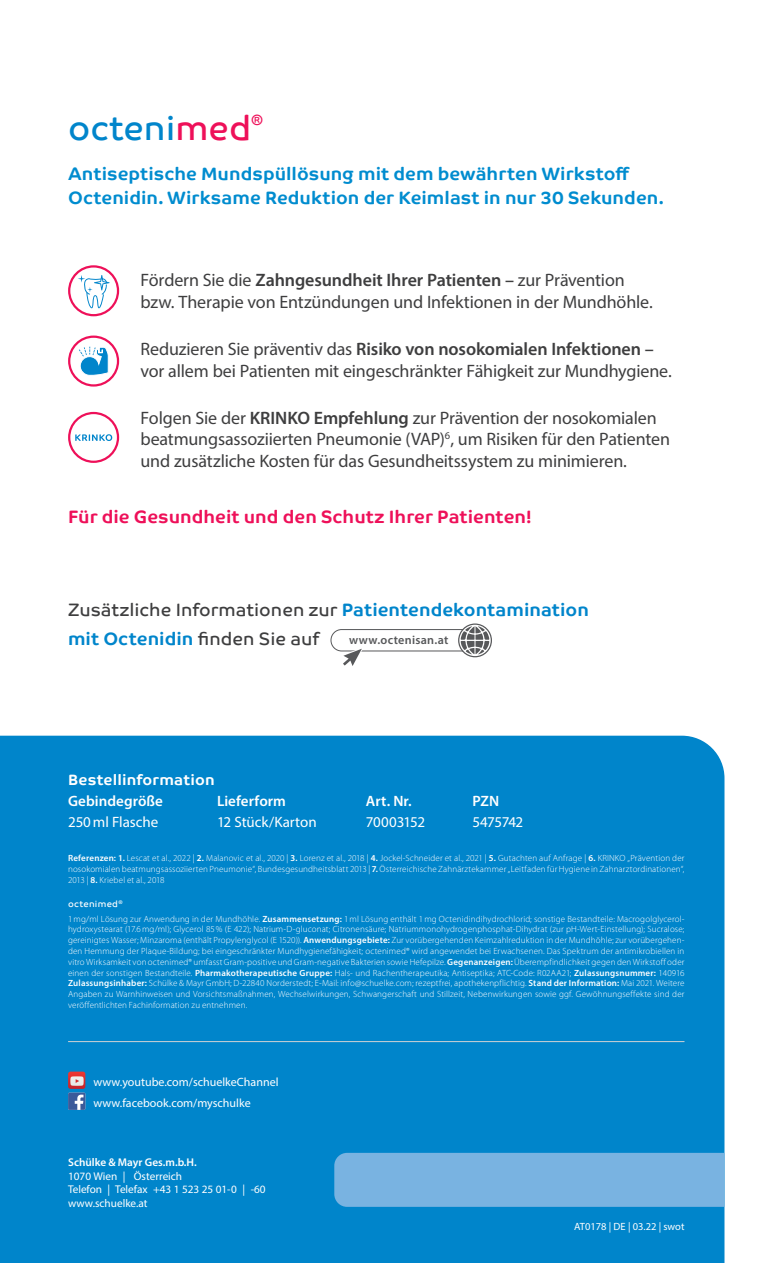
<style>
.page{position:relative;width:766px;height:1263px;background:#fff}
.page>*{position:absolute;margin:0;border:0;box-sizing:border-box;transform-origin:0 0}
.t1{font:34.5px "Co Text";color:#0085cb}
.t2{font:18px/21.6px "Myriad Pro";letter-spacing:-.01em;color:#3e3e3f}
.t3{font:700 18px/24px "Co Text";color:#008ccf}
.t4{font:18px/28.5px "Co Text";color:#3e3e3f}
.t5{font:700 18px "Co Text";color:#ee1059}
.t6{font:600 15px "Myriad Pro";letter-spacing:.005em;color:#fff}
.t7{font:15px "Myriad Pro";letter-spacing:-.005em;color:#fff}
.t8{font:700 15px "Co Text";letter-spacing:.01em;color:#fff}
.t9{font:15px "Myriad Pro";letter-spacing:-.025em;color:#fff}
.t10{font:15px "Myriad Pro";letter-spacing:-.035em;color:#fff}
.t11{font:14.85px "Co Text";color:#ee1059}
.t12{font:600 12.15px "Myriad Pro";letter-spacing:.025em;color:#57585a}
.t13{font:12px/21px "Myriad Pro";color:#fff}
.t14{font:11.25px/13.5px "Myriad Pro";letter-spacing:-.005em;color:#fff}
.t15{font:600 11.25px "Myriad Pro";color:#fff}
.t16{font:10.5px "Myriad Pro";color:#fff}
.t17{font:300 9px/10.8px "Myriad Pro";letter-spacing:.015em;color:#fff;text-align:justify}
.t18{font:9px "Co Text";letter-spacing:.03em;color:#fff}
.s1{color:#ee1059}
.s2{font-weight:600}
.s3{font-weight:700;color:#0085cb}
</style>
<div class="page">
<div style="left:0;top:736px;width:724px;height:527px;background:#0085cb"></div>
<hr style="left:68px;top:1041px;width:616px;height:1px;background:#d1d2d4">
<img style="left:68px;top:1071px;width:17px;height:18px">
<svg style="left:68px;top:1092px;width:17px;height:18px"></svg>
<div style="left:334px;top:1153px;width:390px;height:54px;background:#79b3e1"></div>
<img style="left:0;top:735px;width:1px;height:46px">
<img style="left:0;top:781px;width:1px;height:271px">
<div style="left:68px;top:412px;width:51px;height:51px;border:2px solid #ee1059;border-radius:50%"></div>
<svg style="left:75px;top:434px;width:37px;height:7px"></svg>
<div style="left:68px;top:265px;width:51px;height:51px;border:2px solid #ee1059;border-radius:50%"></div>
<svg style="left:78px;top:275px;width:31px;height:33px"></svg>
<div style="left:68px;top:336px;width:51px;height:51px;border:2px solid #ee1059;border-radius:50%"></div>
<svg style="left:79px;top:346px;width:29px;height:30px"></svg>
<svg style="left:330px;top:623px;width:162px;height:43px"></svg>
<h1 class="t1" style="left:68px;top:108px;width:184px">octeni<span class="s1">med</span></h1>
<h3 class="t11" style="left:251px;top:111px;width:14px">®</h3>
<h2 class="t3" style="left:68px;top:161px;width:597px">Antiseptische Mundspüllösung mit dem bewährten Wirkstoff<br>Octenidin. Wirksame Reduktion der Keimlast in nur 30 Sekunden.</h2>
<h2 class="t2" style="left:140px;top:269px;width:513px">Fördern Sie die <span class="s2">Zahngesundheit Ihrer Patienten –</span> zur Prävention bzw. Therapie von Entzündungen und Infektionen in der Mundhöhle.</h2>
<h2 class="t2" style="left:140px;top:338px;width:532px">Reduzieren Sie präventiv das <span class="s2">Risiko von nosokomialen Infektionen – </span>vor allem bei Patienten mit eingeschränkter Fähigkeit zur Mundhygiene.</h2>
<h2 class="t2" style="left:140px;top:407px;width:531px">Folgen Sie der <span class="s2">KRINKO Empfehlung</span> zur Prävention der nosokomialen beatmungsassoziierten Pneumonie (VAP)<sup>6</sup>, um Risiken für den Patienten und zusätzliche Kosten für das Gesundheitssystem zu minimieren.</h2>
<h2 class="t5" style="left:68px;top:506px;width:464px">Für die Gesundheit und den Schutz Ihrer Patienten!</h2>
<h2 class="t4" style="left:68px;top:596px;width:522px">Zusätzliche Informationen zur <span class="s3">Patientendekontamination mit Octenidin</span> finden Sie auf</h2>
<h3 class="t12" style="left:349px;top:632px;width:101px">www.octenisan.at</h3>
<h3 class="t8" style="left:68px;top:771px;width:148px">Bestellinformation</h3>
<h3 class="t6" style="left:68px;top:791px;width:96px">Gebindegröße</h3>
<h3 class="t6" style="left:217px;top:791px;width:70px">Lieferform</h3>
<h3 class="t6" style="left:366px;top:791px;width:47px">Art. Nr.</h3>
<h3 class="t6" style="left:472px;top:791px;width:28px">PZN</h3>
<h3 class="t7" style="left:68px;top:813px;width:92px">250 ml Flasche</h3>
<h3 class="t7" style="left:217px;top:813px;width:101px">12 Stück/Karton</h3>
<h3 class="t9" style="left:366px;top:813px;width:61px">70003152</h3>
<h3 class="t10" style="left:472px;top:813px;width:52px">5475742</h3>
<p class="t17" style="left:68px;top:853px;width:617px"><span class="s2">Referenzen: 1.</span> Lescat et al., 2022 | <span class="s2">2.</span> Malanovic et al., 2020 | <span class="s2">3.</span> Lorenz et al., 2018 | <span class="s2">4.</span> Jockel-Schneider et al., 2021 | <span class="s2">5.</span> Gutachten auf Anfrage | <span class="s2">6.</span> KRINKO „Prävention der nosokomialen beatmungsassoziierten Pneumonie“, Bundesgesundheitsblatt 2013 | <span class="s2">7.</span>Österreichische Zahnärztekammer „Leitfaden für Hygiene in Zahnarztordinationen“, 2013 | <span class="s2">8.</span> Kriebel et al., 2018</p>
<p class="t18" style="left:68px;top:898px;width:56px">octenimed<sup>®</sup></p>
<p class="t17" style="left:68px;top:913px;width:617px">1 mg/ml Lösung zur Anwendung in der Mundhöhle. <span class="s2">Zusammensetzung:</span> 1 ml Lösung enthält 1 mg Octenidindihydrochlorid; sonstige Bestandteile: Macrogolglycerol&shy;hydroxystearat (17.6 mg/ml); Glycerol 85 % (E 422); Natrium-D-gluconat; Citronensäure; Natriummonohydrogenphosphat-Dihydrat (zur pH-Wert-Einstellung); Sucralose; gereinigtes Wasser; Minzaroma (enthält Propylenglycol (E 1520)). <span class="s2">Anwendungsgebiete:</span> Zur vorübergehenden Keimzahlreduktion in der Mundhöhle; zur vorübergehen&shy;den Hemmung der Plaque-Bildung; bei eingeschränkter Mundhygienefähigkeit; octenimed® wird angewendet bei Erwachsenen. Das Spektrum der antimikrobiellen in vitro Wirksamkeit von octenimed® umfasst Gram-positive und Gram-negative Bakterien sowie Hefepilze. <span class="s2">Gegenanzeigen:</span> Überempfindlichkeit gegen den Wirkstoff oder einen der sonstigen Bestandteile. <span class="s2">Pharmakotherapeutische Gruppe:</span> Hals- und Rachentherapeutika; Antiseptika; ATC-Code: R02AA21; <span class="s2">Zulassungsnummer:</span> 140916<br><span class="s2">Zulassungsinhaber:</span> Schülke &amp; Mayr GmbH; D-22840 Norderstedt; E-Mail: info@schuelke.com; rezeptfrei, apothekenpflichtig. <span class="s2">Stand der Information:</span> Mai 2021. Weitere Angaben zu Warnhinweisen und Vorsichtsmaßnahmen, Wechselwirkungen, Schwangerschaft und Stillzeit, Nebenwirkungen sowie ggf. Gewöhnungseffekte sind der veröffentlichten Fachinformation zu entnehmen.</p>
<h3 class="t13" style="left:94px;top:1071px;width:186px">www.youtube.com/schuelkeChannel www.facebook.com/myschulke</h3>
<p class="t15" style="left:68px;top:1155px;width:130px">Schülke &amp; Mayr Ges.m.b.H.</p>
<p class="t14" style="left:68px;top:1169px;width:199px">1070 Wien | Österreich<br>Telefon | Telefax +43 1 523 25 01-0 | -60 www.schuelke.at</p>
<p class="t16" style="left:574px;top:1220px;width:112px">AT0178 | DE | 03.22 | swot</p>
</div>
